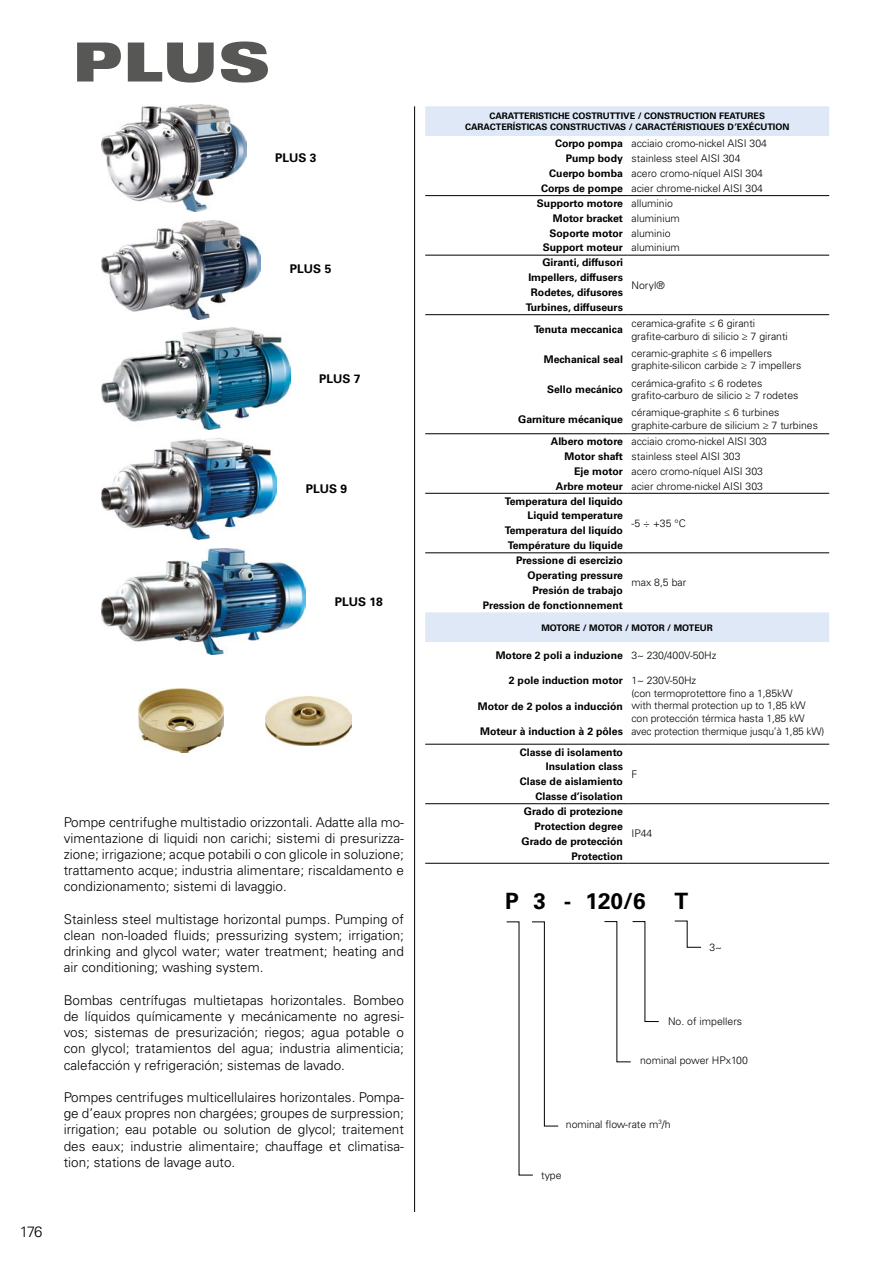
<style>
.page{position:relative;width:893px;height:1263px;background:#fff}
.page>*{position:absolute;margin:0;border:0;box-sizing:border-box;transform-origin:0 0}
.t1{font:54px "Univers LT Std X Black Ex";color:#575756}
.t2{font:700 22.5px "Univers LT Std";color:#000}
.t3{font:300 15px "Univers LT Std";color:#000}
.t4{font:300 13.5px/16.2px "Univers LT Std";color:#000;text-align:justify}
.t5{font:700 12px "Univers LT Std";color:#000}
.t6{font:300 10.5px/12.6px "Univers LT Std";color:#000}
.t7{font:700 10.5px/14.9px "Univers LT Std";color:#000;text-align:right}
.t8{font:700 9px/10.8px "Univers LT Std";color:#000;text-align:center}
.s1{font-weight:700}
.s2{font-weight:300}
</style>
<div class="page">
<svg style="left:425px;top:106px;width:404px;height:536px"></svg>
<hr style="left:627px;top:863px;width:202px;height:1px;background:#000">
<hr style="left:425px;top:195px;width:202px;height:1px;background:#000">
<hr style="left:627px;top:195px;width:202px;height:1px;background:#000">
<hr style="left:425px;top:255px;width:202px;height:1px;background:#000">
<hr style="left:627px;top:255px;width:202px;height:1px;background:#000">
<hr style="left:425px;top:314px;width:202px;height:1px;background:#000">
<hr style="left:627px;top:314px;width:202px;height:1px;background:#000">
<hr style="left:425px;top:433px;width:202px;height:1px;background:#000">
<hr style="left:627px;top:433px;width:202px;height:1px;background:#000">
<hr style="left:425px;top:493px;width:202px;height:1px;background:#000">
<hr style="left:627px;top:493px;width:202px;height:1px;background:#000">
<hr style="left:425px;top:553px;width:202px;height:1px;background:#000">
<hr style="left:627px;top:553px;width:202px;height:1px;background:#000">
<hr style="left:425px;top:744px;width:202px;height:1px;background:#000">
<hr style="left:627px;top:744px;width:202px;height:1px;background:#000">
<hr style="left:425px;top:803px;width:202px;height:1px;background:#000">
<hr style="left:627px;top:803px;width:202px;height:1px;background:#000">
<hr style="left:425px;top:863px;width:202px;height:1px;background:#000">
<hr style="left:414px;top:106px;width:1px;height:1106px;background:#000">
<img style="left:139px;top:689px;width:84px;height:64px">
<img style="left:266px;top:696px;width:85px;height:49px">
<img style="left:101px;top:548px;width:205px;height:107px">
<img style="left:101px;top:438px;width:176px;height:102px">
<img style="left:101px;top:104px;width:145px;height:107px">
<img style="left:101px;top:220px;width:160px;height:99px">
<img style="left:101px;top:328px;width:189px;height:101px">
<svg style="left:506px;top:921px;width:53px;height:254px"></svg>
<svg style="left:674px;top:921px;width:27px;height:27px"></svg>
<svg style="left:604px;top:921px;width:55px;height:141px"></svg>
<h1 class="t1" style="left:72px;top:30px;width:200px">PLUS</h1>
<p class="t5" style="left:275px;top:150px;width:43px">PLUS 3</p>
<p class="t5" style="left:290px;top:262px;width:43px">PLUS 5</p>
<p class="t5" style="left:319px;top:371px;width:43px">PLUS 7</p>
<p class="t5" style="left:306px;top:482px;width:43px">PLUS 9</p>
<p class="t5" style="left:335px;top:594px;width:49px">PLUS 18</p>
<p class="t4" style="left:64px;top:814px;width:342px">Pompe centrifughe multistadio orizzontali. Adatte alla mo&shy;vimentazione di liquidi non carichi; sistemi di presurizza&shy;zione; irrigazione; acque potabili o con glicole in soluzione; trattamento acque; industria alimentare; riscaldamento e condizionamento; sistemi di lavaggio.</p>
<p class="t4" style="left:64px;top:911px;width:342px">Stainless steel multistage horizontal pumps. Pumping of clean non-loaded fluids; pressurizing system; irrigation; drinking and glycol water; water treatment; heating and air conditioning; washing system.</p>
<p class="t4" style="left:64px;top:992px;width:342px">Bombas centrífugas multietapas horizontales. Bombeo de líquidos químicamente y mecánicamente no agresi&shy;vos; sistemas de presurización; riegos; agua potable o con glycol; tratamientos del agua; industria alimenticia; calefacción y refrigeración; sistemas de lavado.</p>
<p class="t4" style="left:64px;top:1089px;width:342px">Pompes centrifuges multicellulaires horizontales. Pompa&shy;ge d’eaux propres non chargées; groupes de surpression; irrigation; eau potable ou solution de glycol; traitement des eaux; industrie alimentaire; chauffage et climatisa&shy;tion; stations de lavage auto.</p>
<p class="t3" style="left:20px;top:1222px;width:24px">176</p>
<p class="t8" style="left:465px;top:111px;width:326px">CARATTERISTICHE COSTRUTTIVE / CONSTRUCTION FEATURES<br>CARACTERÍSTICAS CONSTRUCTIVAS / CARACTÉRISTIQUES D’EXÉCUTION</p>
<p class="t6" style="left:555px;top:137px;width:213px"><span class="s1">Corpo pompa</span> acciaio cromo-nickel AISI 304</p>
<p class="t6" style="left:566px;top:152px;width:176px"><span class="s1">Pump body</span> stainless steel AISI 304</p>
<p class="t6" style="left:549px;top:167px;width:215px"><span class="s1">Cuerpo bomba</span> acero cromo-níquel AISI 304</p>
<p class="t6" style="left:541px;top:182px;width:223px"><span class="s1">Corps de pompe</span> acier chrome-nickel AISI 304</p>
<p class="t7" style="left:537px;top:196px;width:137px">Supporto motore <span class="s2">alluminio</span></p>
<p class="t7" style="left:553px;top:211px;width:129px">Motor bracket <span class="s2">aluminium</span></p>
<p class="t7" style="left:549px;top:226px;width:123px">Soporte motor <span class="s2">aluminio</span></p>
<p class="t7" style="left:543px;top:240px;width:139px">Support moteur <span class="s2">aluminium</span></p>
<p class="t7" style="left:542px;top:255px;width:82px">Giranti, diffusori</p>
<p class="t6" style="left:631px;top:279px;width:35px">Noryl®</p>
<p class="t7" style="left:526px;top:270px;width:99px;text-align:center">Impellers, diffusers<br>Rodetes, difusores<br>Turbines, diffuseurs</p>
<p class="t7" style="left:534px;top:322px;width:90px">Tenuta meccanica</p>
<p class="t6" style="left:631px;top:317px;width:158px">ceramica-grafite ≤ 6 giranti grafite-carburo di silicio ≥ 7 giranti</p>
<p class="t7" style="left:544px;top:352px;width:81px">Mechanical seal</p>
<p class="t6" style="left:631px;top:347px;width:171px">ceramic-graphite ≤ 6 impellers graphite-silicon carbide ≥ 7 impellers</p>
<p class="t7" style="left:547px;top:382px;width:77px">Sello mecánico</p>
<p class="t6" style="left:631px;top:377px;width:168px">cerámica-grafito ≤ 6 rodetes grafito-carburo de silicio ≥ 7 rodetes</p>
<p class="t7" style="left:518px;top:411px;width:106px">Garniture mécanique</p>
<p class="t6" style="left:631px;top:406px;width:188px">céramique-graphite ≤ 6 turbines graphite-carbure de silicium ≥ 7 turbines</p>
<p class="t6" style="left:564px;top:434px;width:204px;line-height:14.9px;text-indent:-14px"><span class="s1">Albero motore</span> acciaio cromo-nickel AISI 303<br><span class="s1">Motor shaft</span> stainless steel AISI 303</p>
<p class="t6" style="left:574px;top:465px;width:190px"><span class="s1">Eje motor</span> acero cromo-níquel AISI 303</p>
<p class="t6" style="left:556px;top:479px;width:209px"><span class="s1">Arbre moteur</span> acier chrome-nickel AISI 303</p>
<p class="t7" style="left:505px;top:493px;width:120px">Temperatura del liquido</p>
<p class="t6" style="left:631px;top:517px;width:56px">-5 ÷ +35 °C</p>
<p class="t7" style="left:505px;top:508px;width:120px">Liquid temperature<br>Temperatura del liquído<br>Température du liquide<br>Pressione di esercizio</p>
<p class="t7" style="left:483px;top:568px;width:142px">Operating pressure<br>Presión de trabajo<br>Pression de fonctionnement</p>
<p class="t8" style="left:541px;top:622px;width:173px">MOTORE / MOTOR / MOTOR / MOTEUR</p>
<p class="t7" style="left:496px;top:648px;width:222px">Motore 2 poli a induzione <span class="s2">3~ 230/400V-50Hz</span></p>
<p class="t6" style="left:631px;top:674px;width:194px">1~ 230V-50Hz<br>(con termoprotettore fino a 1,85kW<br>with thermal protection up to 1,85 kW con protección térmica hasta 1,85 kW avec protection thermique jusqu’à 1,85 kW)</p>
<p class="t6" style="left:631px;top:576px;width:56px">max 8,5 bar</p>
<p class="t7" style="left:509px;top:673px;width:116px">2 pole induction motor</p>
<p class="t7" style="left:478px;top:699px;width:147px">Motor de 2 polos a inducción</p>
<p class="t7" style="left:480px;top:721px;width:144px;line-height:20.4px">Moteur à induction à 2 pôles<br>Classe di isolamento</p>
<p class="t7" style="left:520px;top:759px;width:105px">Insulation class<br>Clase de aislamiento<br>Classe d’isolation<br>Grado di protezione</p>
<p class="t7" style="left:521px;top:819px;width:103px">Protection degree<br>Grado de protección<br>Protection</p>
<p class="t6" style="left:631px;top:768px;width:7px">F</p>
<p class="t6" style="left:631px;top:827px;width:23px">IP44</p>
<h2 class="t2" style="left:505px;top:887px;width:142px">P 3 - 120/6</h2>
<h2 class="t2" style="left:674px;top:887px;width:15px">T</h2>
<p class="t6" style="left:709px;top:941px;width:14px">3~</p>
<p class="t6" style="left:668px;top:1015px;width:76px">No. of impellers</p>
<p class="t6" style="left:640px;top:1054px;width:110px">nominal power HPx100</p>
<p class="t6" style="left:566px;top:1118px;width:106px">nominal flow-rate m<sup>3</sup>/h</p>
<p class="t6" style="left:541px;top:1169px;width:22px">type</p>
</div>
